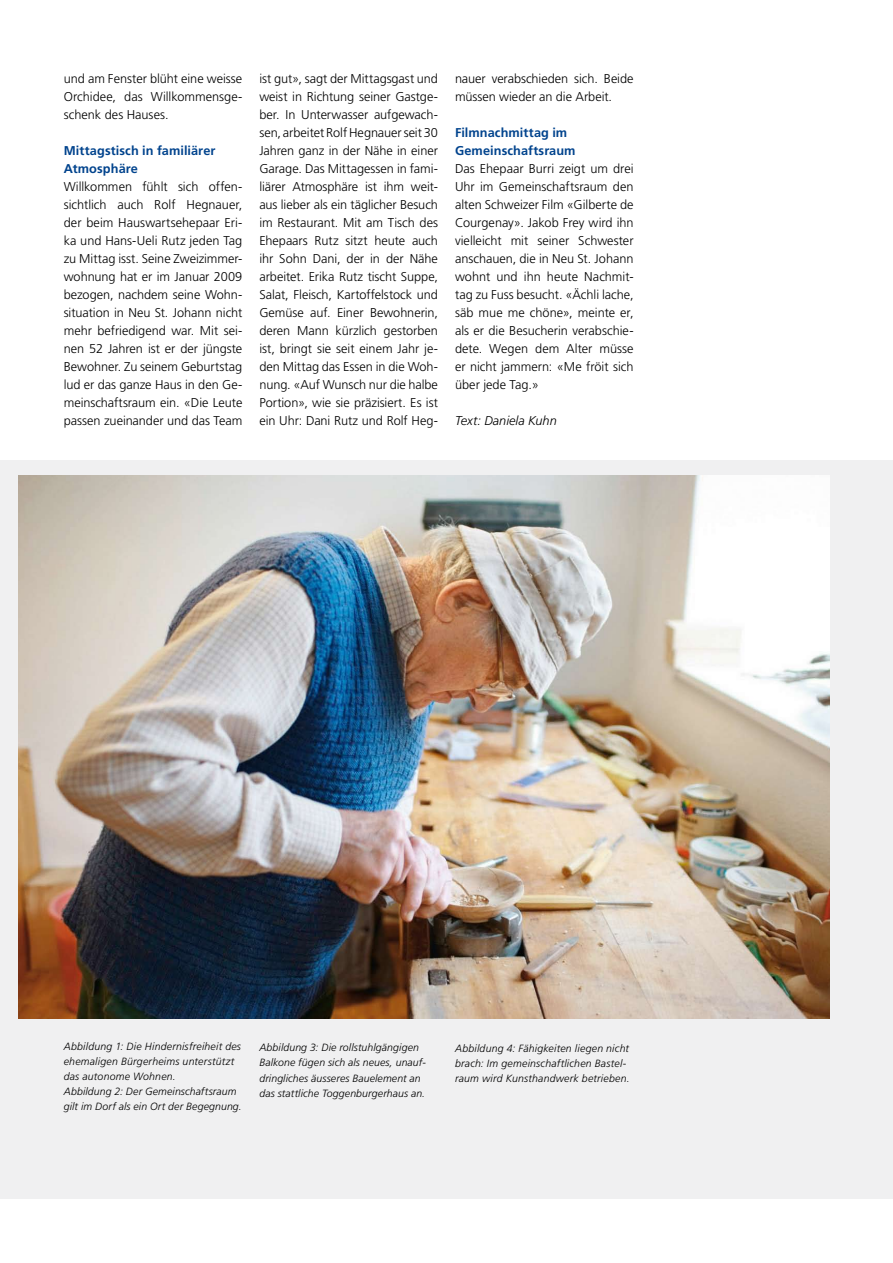
<style>
.page{position:relative;width:893px;height:1263px;background:#fff}
.page>*{position:absolute;margin:0;border:0;box-sizing:border-box;transform-origin:0 0}
.t1{font:300 12.75px/18px "Frutiger";letter-spacing:-.005em;color:#000;text-align:justify}
.t2{font:700 12.75px/18px "Frutiger";letter-spacing:.005em;color:#00438d}
.t3{font:italic 300 12.75px "Frutiger";letter-spacing:-.005em;color:#000}
.t4{font:italic 300 10.5px/15px "Frutiger";letter-spacing:.02em;color:#000}
</style>
<div class="page">
<div style="left:0;top:461px;width:893px;height:738px;background:#f0f0f1"></div>
<img style="left:18px;top:475px;width:811px;height:544px">
<p class="t1" style="left:64px;top:69px;width:180px">und am Fenster blüht eine weisse Orchidee, das Willkommensge&shy;schenk des Hauses.</p>
<p class="t2" style="left:64px;top:141px;width:153px">Mittagstisch in familiärer<br>Atmosphäre</p>
<p class="t1" style="left:64px;top:177px;width:180px">Willkommen fühlt sich offen&shy;sichtlich auch Rolf Hegnauer, der beim Hauswartsehepaar Eri&shy;ka und Hans-Ueli Rutz jeden Tag zu Mittag isst. Seine Zweizimmer&shy;wohnung hat er im Januar 2009 bezogen, nachdem seine Wohn&shy;situation in Neu St. Johann nicht mehr befriedigend war. Mit sei&shy;nen 52 Jahren ist er der jüngste Bewohner. Zu seinem Geburtstag lud er das ganze Haus in den Ge&shy;meinschaftsraum ein. «Die Leute passen zueinander und das Team</p>
<p class="t1" style="left:259px;top:69px;width:180px">ist gut», sagt der Mittagsgast und weist in Richtung seiner Gastge&shy;ber. In Unterwasser aufgewach&shy;sen, arbeitet Rolf Hegnauer seit 30<br>Jahren ganz in der Nähe in einer Garage. Das Mittagessen in fami&shy;liärer Atmosphäre ist ihm weit&shy;aus lieber als ein täglicher Besuch im Restaurant. Mit am Tisch des Ehepaars Rutz sitzt heute auch ihr Sohn Dani, der in der Nähe arbeitet. Erika Rutz tischt Suppe, Salat, Fleisch, Kartoffelstock und Gemüse auf. Einer Bewohnerin, deren Mann kürzlich gestorben ist, bringt sie seit einem Jahr je&shy;den Mittag das Essen in die Woh&shy;nung. «Auf Wunsch nur die halbe Portion», wie sie präzisiert. Es ist ein Uhr: Dani Rutz und Rolf Heg-</p>
<p class="t1" style="left:455px;top:70px;width:180px">nauer verabschieden sich. Beide müssen wieder an die Arbeit.</p>
<p class="t2" style="left:455px;top:123px;width:122px">Filmnachmittag im<br>Gemeinschaftsraum</p>
<p class="t1" style="left:455px;top:160px;width:180px">Das Ehepaar Burri zeigt um drei Uhr im Gemeinschaftsraum den alten Schweizer Film «Gilberte de Courgenay». Jakob Frey wird ihn vielleicht mit seiner Schwester anschauen, die in Neu St. Johann wohnt und ihn heute Nachmit&shy;tag zu Fuss besucht. «Ächli lache, säb mue me chöne», meinte er, als er die Besucherin verabschie&shy;dete. Wegen dem Alter müsse er nicht jammern: «Me fröit sich über jede Tag.»</p>
<p class="t3" style="left:455px;top:413px;width:103px">Text: Daniela Kuhn</p>
<p class="t4" style="left:64px;top:1039px;width:180px">Abbildung 1: Die Hindernisfreiheit des ehemaligen Bürgerheims unterstützt das autonome Wohnen.<br>Abbildung 2: Der Gemeinschaftsraum gilt im Dorf als ein Ort der Begegnung.</p>
<p class="t4" style="left:259px;top:1040px;width:168px">Abbildung 3: Die rollstuhlgängigen Balkone fügen sich als neues, unauf&shy;dringliches äusseres Bauelement an das stattliche Toggenburgerhaus an.</p>
<p class="t4" style="left:455px;top:1040px;width:176px">Abbildung 4: Fähigkeiten liegen nicht brach: Im gemeinschaftlichen Bastel&shy;raum wird Kunsthandwerk betrieben.</p>
</div>
